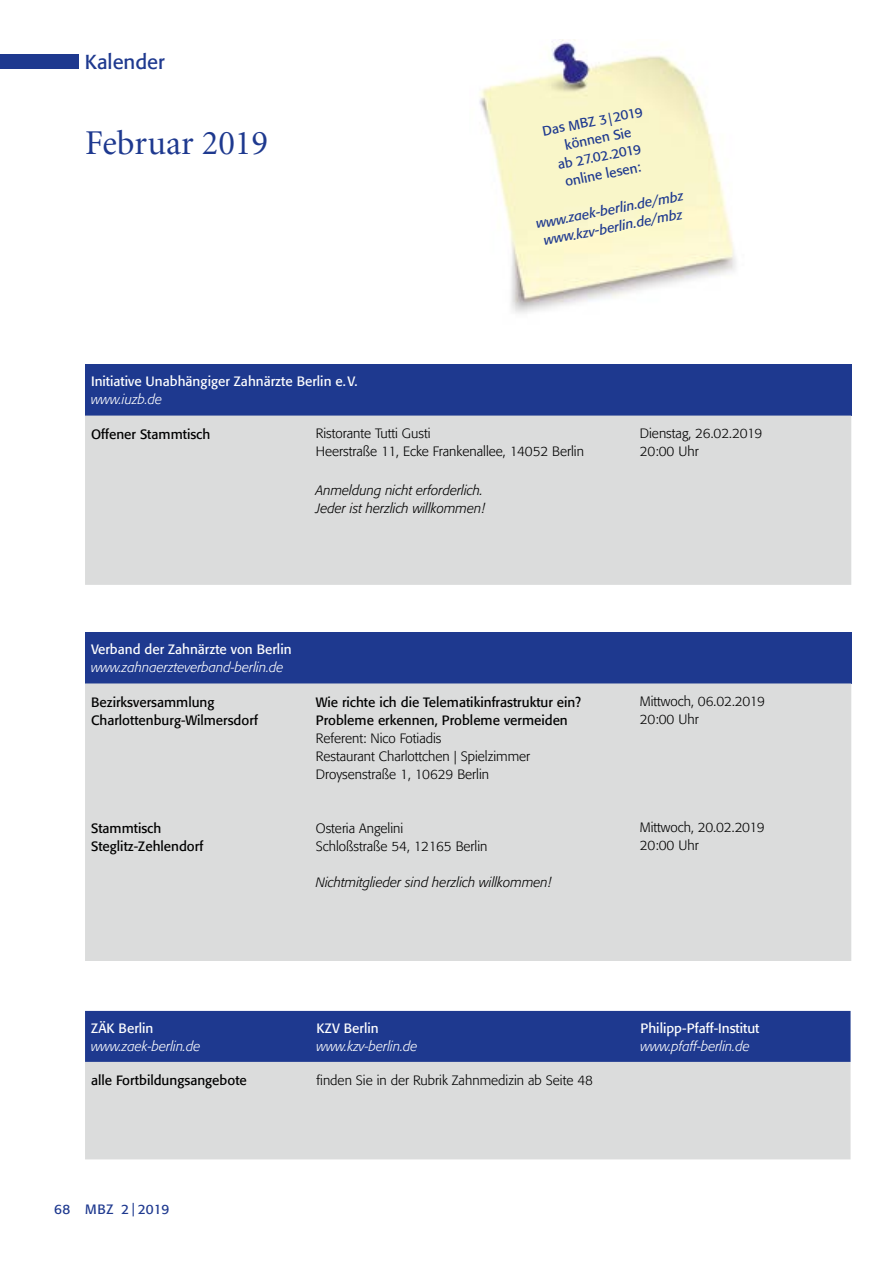
<style>
.page{position:relative;width:893px;height:1263px;background:#fff}
.page>*{position:absolute;margin:0;border:0;box-sizing:border-box;transform-origin:0 0}
.t1{font:34.5px "Minion";color:#1e398f}
.t2{font:20.25px "Formata";color:#1e398f}
.t3{font:300 13.5px/18px "Formata";color:#000}
.t4{font:13.5px/18px "Formata";color:#000}
.t5{font:13.5px "Formata";color:#fff}
.t6{font:italic 300 13.5px "Formata";color:#fff}
.t7{font:italic 300 13.5px/18px "Formata";color:#000}
.t8{font:13.5px/18px "Formata";letter-spacing:.03em;color:#1e398f;text-align:center}
.t9{font:italic 13.5px/18px "Formata";color:#1e398f;text-align:center}
</style>
<div class="page">
<div style="left:0;top:54px;width:79px;height:14px;background:#1e398f"></div>
<div style="left:85px;top:364px;width:766px;height:52px;background:#1e398f"></div>
<div style="left:85px;top:416px;width:766px;height:169px;background:#dbdcdc"></div>
<img style="left:479px;top:40px;width:257px;height:273px">
<div style="left:85px;top:632px;width:766px;height:51px;background:#1e398f"></div>
<div style="left:85px;top:683px;width:766px;height:278px;background:#dbdcdc"></div>
<div style="left:85px;top:1011px;width:765px;height:51px;background:#1e398f"></div>
<div style="left:85px;top:1062px;width:765px;height:97px;background:#dbdcdc"></div>
<h2 class="t2" style="left:85px;top:49px;width:82px">Kalender</h2>
<h1 class="t1" style="left:85px;top:126px;width:184px">Februar 2019</h1>
<p class="t8" style="left:541px;top:122px;width:104px;rotate:-11deg">Das MBZ 3 | 2019 können Sie<br>ab 27.02.2019 online lesen:</p>
<p class="t9" style="left:534px;top:215px;width:151px;rotate:-11deg">www.zaek-berlin.de/mbz www.kzv-berlin.de/mbz</p>
<p class="t5" style="left:91px;top:373px;width:268px">Initiative Unabhängiger Zahnärzte Berlin e. V.</p>
<p class="t6" style="left:91px;top:392px;width:73px">www.iuzb.de</p>
<p class="t4" style="left:91px;top:425px;width:121px">Offener Stammtisch</p>
<p class="t3" style="left:316px;top:425px;width:270px">Ristorante Tutti Gusti<br>Heerstraße 11, Ecke Frankenallee, 14052 Berlin</p>
<p class="t7" style="left:316px;top:481px;width:171px">Anmeldung nicht erforderlich.<br>Jeder ist herzlich willkommen!</p>
<p class="t5" style="left:91px;top:641px;width:202px">Verband der Zahnärzte von Berlin</p>
<p class="t6" style="left:91px;top:660px;width:194px">www.zahnaerzteverband-berlin.de</p>
<p class="t4" style="left:91px;top:693px;width:169px">Bezirksversammlung<br>Charlottenburg-Wilmersdorf</p>
<p class="t4" style="left:91px;top:819px;width:114px">Stammtisch<br>Steglitz-Zehlendorf</p>
<p class="t4" style="left:316px;top:693px;width:267px">Wie richte ich die Telematikinfrastruktur ein?<br>Probleme erkennen, Probleme vermeiden</p>
<p class="t3" style="left:316px;top:729px;width:216px">Referent: Nico Fotiadis<br>Restaurant Charlottchen | Spielzimmer<br>Droysenstraße 1, 10629 Berlin</p>
<p class="t3" style="left:316px;top:819px;width:173px">Osteria Angelini<br>Schloßstraße 54, 12165 Berlin</p>
<p class="t7" style="left:316px;top:873px;width:237px">Nichtmitglieder sind herzlich willkommen!</p>
<p class="t3" style="left:640px;top:425px;width:124px">Dienstag, 26.02.2019<br>20:00 Uhr</p>
<p class="t3" style="left:640px;top:693px;width:127px">Mittwoch, 06.02.2019<br>20:00 Uhr</p>
<p class="t3" style="left:640px;top:819px;width:126px">Mittwoch, 20.02.2019<br>20:00 Uhr</p>
<p class="t5" style="left:91px;top:1020px;width:64px">ZÄK Berlin</p>
<p class="t6" style="left:91px;top:1038px;width:111px">www.zaek-berlin.de</p>
<p class="t5" style="left:317px;top:1020px;width:64px">KZV Berlin</p>
<p class="t6" style="left:317px;top:1038px;width:102px">www.kzv-berlin.de</p>
<p class="t4" style="left:91px;top:1071px;width:157px">alle Fortbildungsangebote</p>
<p class="t3" style="left:317px;top:1071px;width:278px">finden Sie in der Rubrik Zahnmedizin ab Seite 48</p>
<p class="t8" style="left:54px;top:1200px;width:117px">68 MBZ 2 | 2019</p>
<p class="t5" style="left:641px;top:1020px;width:120px">Philipp-Pfaff-Institut</p>
<p class="t6" style="left:641px;top:1038px;width:111px">www.pfaff-berlin.de</p>
</div>
